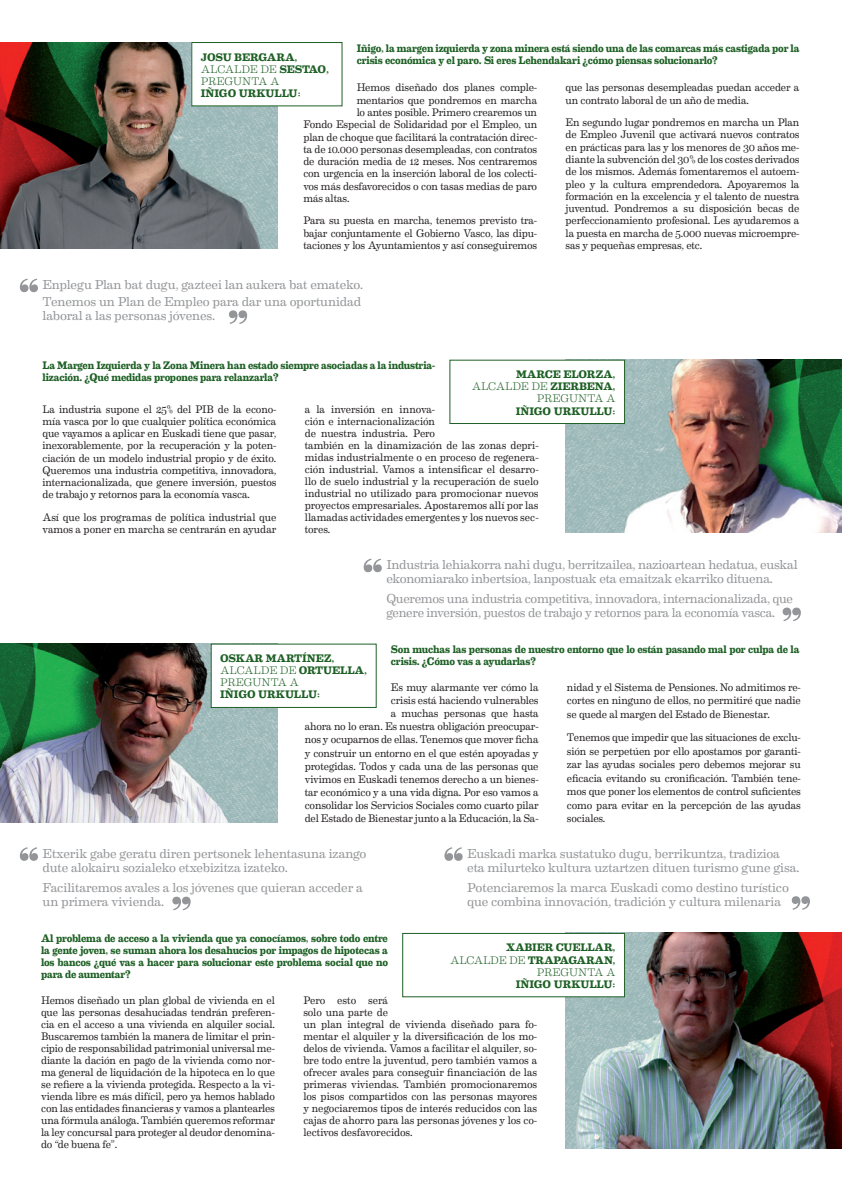
<style>
.page{position:relative;width:842px;height:1191px;background:#fff}
.page>*{position:absolute;margin:0;border:0;box-sizing:border-box;transform-origin:0 0}
.t1{font:13px/14px "Eames Century Modern";letter-spacing:-.02em;color:#939598}
.t2{font:11px/12px "Eames Century Modern";letter-spacing:-.015em;color:#231f20;text-align:justify;scale:.95 1}
.t3{font:700 11px/12px "Eames Century Modern";letter-spacing:-.015em;color:#1e6025;scale:.95 1}
.t4{font:700 11px/12.1px "Eames Century Modern";letter-spacing:-.015em;color:#1e6025;text-align:right}
.t5{font:300 11px/12.1px "Eames Century Modern";letter-spacing:-.01em;color:#1e6025}
.s1{font-weight:300}
.s2{font-weight:700}
</style>
<div class="page">
<img style="left:0;top:43px;width:278px;height:206px">
<div style="left:192px;top:43px;width:150px;height:63px;background:#fff"></div>
<div style="left:191px;top:42px;width:151px;height:64px;border:1px solid #1e6025"></div>
<img style="left:566px;top:360px;width:276px;height:173px">
<div style="left:450px;top:360px;width:174px;height:63px;background:#fff"></div>
<div style="left:449px;top:360px;width:176px;height:64px;border:1px solid #1e6025"></div>
<img style="left:566px;top:933px;width:276px;height:215px">
<div style="left:403px;top:933px;width:221px;height:63px;background:#fff"></div>
<div style="left:402px;top:933px;width:223px;height:64px;border:1px solid #1e6025"></div>
<img style="left:0;top:643px;width:278px;height:179px">
<div style="left:211px;top:644px;width:165px;height:63px;background:#fff"></div>
<div style="left:211px;top:643px;width:166px;height:65px;border:1px solid #1e6025"></div>
<svg style="left:229px;top:310px;width:18px;height:14px"></svg>
<svg style="left:20px;top:279px;width:18px;height:13px"></svg>
<svg style="left:783px;top:607px;width:18px;height:14px"></svg>
<svg style="left:792px;top:896px;width:18px;height:13px"></svg>
<svg style="left:172px;top:896px;width:19px;height:14px"></svg>
<svg style="left:364px;top:558px;width:18px;height:14px"></svg>
<svg style="left:444px;top:847px;width:19px;height:14px"></svg>
<svg style="left:20px;top:847px;width:18px;height:14px"></svg>
<p class="t3" style="left:357px;top:41px;width:468px">Iñigo, la margen izquierda y zona minera está siendo una de las comarcas más castigada por la crisis económica y el paro. Si eres Lehendakari ¿cómo piensas solucionarlo?</p>
<p class="t2" style="left:357px;top:81px;width:191px">Hemos diseñado dos planes comple-</p>
<p class="t2" style="left:357px;top:93px;width:191px">mentarios que pondremos en marcha</p>
<p class="t2" style="left:357px;top:105px;width:191px">lo antes posible. Primero crearemos un</p>
<p class="t2" style="left:303px;top:118px;width:248px">Fondo Especial de Solidaridad por el Empleo, un</p>
<p class="t2" style="left:303px;top:130px;width:248px">plan de choque que facilitará la contratación direc-</p>
<p class="t2" style="left:303px;top:142px;width:248px">ta de 10.000 personas desempleadas, con contratos</p>
<p class="t2" style="left:303px;top:155px;width:248px">de duración media de 12 meses. Nos centraremos</p>
<p class="t2" style="left:303px;top:167px;width:248px">con urgencia en la inserción laboral de los colecti-</p>
<p class="t2" style="left:303px;top:179px;width:248px">vos más desfavorecidos o con tasas medias de paro</p>
<p class="t2" style="left:303px;top:192px;width:50px">más altas.</p>
<p class="t2" style="left:303px;top:214px;width:248px;line-height:12.3px">Para su puesta en marcha, tenemos previsto tra&shy;bajar conjuntamente el Gobierno Vasco, las dipu&shy;taciones y los Ayuntamientos y así conseguiremos</p>
<p class="t4" style="left:201px;top:50px;width:130px;text-align:left">JOSU BERGARA,<br><span class="s1">ALCALDE DE</span> SESTAO,<br><span class="s1">PREGUNTA A</span></p>
<p class="t4" style="left:201px;top:86px;width:101px">IÑIGO URKULLU:</p>
<p class="t2" style="left:566px;top:81px;width:248px;line-height:12.3px">que las personas desempleadas puedan acceder a un contrato laboral de un año de media.</p>
<p class="t2" style="left:566px;top:115px;width:248px;line-height:12.3px">En segundo lugar pondremos en marcha un Plan de Empleo Juvenil que activará nuevos contratos en prácticas para las y los menores de 30 años me&shy;diante la subvención del 30% de los costes derivados de los mismos. Además fomentaremos el autoem&shy;pleo y la cultura emprendedora. Apoyaremos la formación en la excelencia y el talento de nuestra juventud. Pondremos a su disposición becas de perfeccionamiento profesional. Les ayudaremos a la puesta en marcha de 5.000 nuevas microempre&shy;sas y pequeñas empresas, etc.</p>
<p class="t1" style="left:43px;top:275px;width:322px;line-height:16.8px">Enplegu Plan bat dugu, gazteei lan aukera bat emateko.<br>Tenemos un Plan de Empleo para dar una oportunidad</p>
<p class="t1" style="left:43px;top:308px;width:174px">laboral a las personas jóvenes.</p>
<p class="t3" style="left:43px;top:358px;width:415px">La Margen Izquierda y la Zona Minera han estado siempre asociadas a la industria&shy;lización. ¿Qué medidas propones para relanzarla?</p>
<p class="t4" style="left:472px;top:368px;width:145px">MARCE ELORZA,<br><span class="s1">ALCALDE DE</span> ZIERBENA,<br><span class="s1">PREGUNTA A</span></p>
<p class="t4" style="left:516px;top:404px;width:101px">IÑIGO URKULLU:</p>
<p class="t2" style="left:43px;top:402px;width:248px">La industria supone el 25% del PIB de la econo&shy;mía vasca por lo que cualquier política económica que vayamos a aplicar en Euskadi tiene que pasar, inexorablemente, por la recuperación y la poten&shy;ciación de un modelo industrial propio y de éxito.<br>Queremos una industria competitiva, innovadora, internacionalizada, que genere inversión, puestos de trabajo y retornos para la economía vasca.</p>
<p class="t2" style="left:43px;top:510px;width:248px">Así que los programas de política industrial que vamos a poner en marcha se centrarán en ayudar</p>
<p class="t2" style="left:305px;top:402px;width:248px;text-align:left">a la inversión en innova-<br>ción e internacionalización<br>de nuestra industria. Pero<br>también en la dinamización de las zonas depri&shy;midas industrialmente o en proceso de regenera&shy;ción industrial. Vamos a intensificar el desarro&shy;llo de suelo industrial y la recuperación de suelo industrial no utilizado para promocionar nuevos proyectos empresariales. Apostaremos allí por las llamadas actividades emergentes y los nuevos sec&shy;tores.</p>
<p class="t1" style="left:386px;top:557px;width:413px">Industria lehiakorra nahi dugu, berritzailea, nazioartean hedatua, euskal ekonomiarako inbertsioa, lanpostuak eta emaitzak ekarriko dituena.</p>
<p class="t1" style="left:386px;top:590px;width:408px">Queremos una industria competitiva, innovadora, internacionalizada, que genere inversión, puestos de trabajo y retornos para la economía vasca.</p>
<p class="t3" style="left:391px;top:642px;width:432px">Son muchas las personas de nuestro entorno que lo están pasando mal por culpa de la</p>
<p class="t4" style="left:220px;top:651px;width:116px">OSKAR MARTÍNEZ,</p>
<p class="t3" style="left:391px;top:654px;width:154px">crisis. ¿Cómo vas a ayudarlas?</p>
<p class="t5" style="left:220px;top:663px;width:148px">ALCALDE DE <span class="s2">ORTUELLA,<br></span>PREGUNTA A</p>
<p class="t4" style="left:220px;top:688px;width:101px">IÑIGO URKULLU:</p>
<p class="t2" style="left:305px;top:680px;width:248px;line-height:13.1px;text-align:right">Es muy alarmante ver cómo la<br>crisis está haciendo vulnerables<br>a muchas personas que hasta<br>ahora no lo eran. Es nuestra obligación preocupar&shy;nos y ocuparnos de ellas. Tenemos que mover ficha y construir un entorno en el que estén apoyadas y protegidas. Todos y cada una de las personas que vivimos en Euskadi tenemos derecho a un bienes&shy;tar económico y a una vida digna. Por eso vamos a consolidar los Servicios Sociales como cuarto pilar del Estado de Bienestar junto a la Educación, la Sa-</p>
<p class="t2" style="left:567px;top:679px;width:248px;line-height:13.5px">nidad y el Sistema de Pensiones. No admitimos re&shy;cortes en ninguno de ellos, no permitiré que nadie se quede al margen del Estado de Bienestar.</p>
<p class="t2" style="left:567px;top:730px;width:248px;line-height:13.5px">Tenemos que impedir que las situaciones de exclu&shy;sión se perpetúen por ello apostamos por garanti&shy;zar las ayudas sociales pero debemos mejorar su eficacia evitando su cronificación. También tene&shy;mos que poner los elementos de control suficientes como para evitar en la percepción de las ayudas sociales.</p>
<p class="t1" style="left:43px;top:845px;width:325px">Etxerik gabe geratu diren pertsonek lehentasuna izango dute alokairu sozialeko etxebizitza izateko.</p>
<p class="t1" style="left:43px;top:879px;width:322px">Facilitaremos avales a los jóvenes que quieran acceder a un primera vivienda.</p>
<p class="t1" style="left:467px;top:845px;width:334px">Euskadi marka sustatuko dugu, berrikuntza, tradizioa eta milurteko kultura uztartzen dituen turismo gune gisa.</p>
<p class="t1" style="left:467px;top:879px;width:323px">Potenciaremos la marca Euskadi como destino turístico que combina innovación, tradición y cultura milenaria</p>
<p class="t3" style="left:41px;top:931px;width:367px;text-align:justify">Al problema de acceso a la vivienda que ya conocíamos, sobre todo entre la gente joven, se suman ahora los desahucios por impagos de hipotecas a los bancos ¿qué vas a hacer para solucionar este problema social que no para de aumentar?</p>
<p class="t4" style="left:450px;top:941px;width:167px">XABIER CUELLAR,<br><span class="s1">ALCALDE DE</span> TRAPAGARAN,<br><span class="s1">PREGUNTA A</span></p>
<p class="t4" style="left:516px;top:977px;width:101px">IÑIGO URKULLU:</p>
<p class="t2" style="left:41px;top:993px;width:248px">Hemos diseñado un plan global de vivienda en el que las personas desahuciadas tendrán preferen&shy;cia en el acceso a una vivienda en alquiler social.<br>Buscaremos también la manera de limitar el prin&shy;cipio de responsabilidad patrimonial universal me&shy;diante la dación en pago de la vivienda como nor&shy;ma general de liquidación de la hipoteca en lo que se refiere a la vivienda protegida. Respecto a la vi&shy;vienda libre es más difícil, pero ya hemos hablado con las entidades financieras y vamos a plantearles una fórmula análoga. También queremos reformar la ley concursal para proteger al deudor denomina&shy;do “de buena fe”.</p>
<p class="t2" style="left:303px;top:994px;width:248px;text-align:left">Pero esto será<br>solo una parte de<br>un plan integral de vivienda diseñado para fo&shy;mentar el alquiler y la diversificación de los mo&shy;delos de vivienda. Vamos a facilitar el alquiler, so&shy;bre todo entre la juventud, pero también vamos a ofrecer avales para conseguir financiación de las primeras viviendas. También promocionaremos los pisos compartidos con las personas mayores y negociaremos tipos de interés reducidos con las cajas de ahorro para las personas jóvenes y los co&shy;lectivos desfavorecidos.</p>
</div>
